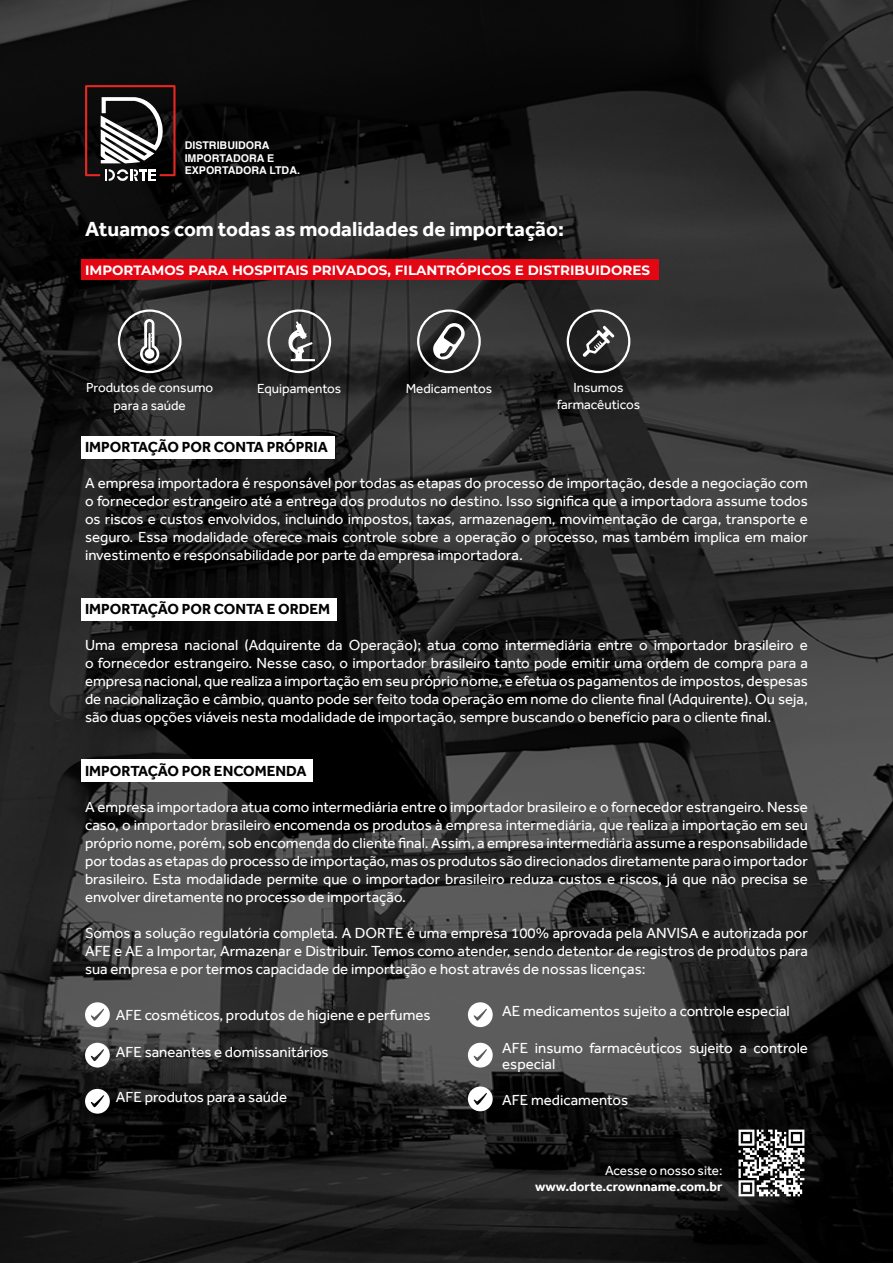
<style>
.page{position:relative;width:893px;height:1263px;background:#fff}
.page>*{position:absolute;margin:0;border:0;box-sizing:border-box;transform-origin:0 0}
.t1{font:700 21px "Effra";color:#fff}
.t2{font:15px/18px "Effra";color:#fff;text-align:justify}
.t3{font:700 15px "Effra";color:#000}
.t4{font:13.5px/18px "Effra";color:#fff;text-align:center}
.t5{font:700 13.5px "Montserrat";color:#fff}
.t6{font:700 13.5px "Effra";color:#fff}
.t7{font:700 10.65px/12.8px "Helvetica";color:#fff}
</style>
<div class="page">
<img style="left:0;top:0;width:893px;height:1263px">
<div style="left:81px;top:436px;width:254px;height:23px;background:#fff"></div>
<div style="left:81px;top:598px;width:256px;height:23px;background:#fff"></div>
<div style="left:81px;top:759px;width:232px;height:23px;background:#fff"></div>
<img style="left:735px;top:1126px;width:74px;height:74px">
<svg style="left:85px;top:85px;width:91px;height:96px"></svg>
<div style="left:81px;top:260px;width:578px;height:20px;background:#e30613"></div>
<svg style="left:85px;top:1002px;width:25px;height:25px"></svg>
<svg style="left:468px;top:1002px;width:25px;height:25px"></svg>
<svg style="left:468px;top:1043px;width:25px;height:24px"></svg>
<svg style="left:468px;top:1086px;width:25px;height:25px"></svg>
<svg style="left:85px;top:1043px;width:25px;height:24px"></svg>
<svg style="left:85px;top:1089px;width:25px;height:25px"></svg>
<div style="left:118px;top:309px;width:64px;height:64px;border:2px solid #fff;border-radius:50%"></div>
<div style="left:267px;top:309px;width:64px;height:64px;border:2px solid #fff;border-radius:50%"></div>
<div style="left:417px;top:309px;width:64px;height:64px;border:2px solid #fff;border-radius:50%"></div>
<div style="left:567px;top:309px;width:63px;height:64px;border:2px solid #fff;border-radius:50%"></div>
<svg style="left:140px;top:319px;width:19px;height:45px"></svg>
<svg style="left:433px;top:323px;width:32px;height:36px"></svg>
<svg style="left:583px;top:326px;width:31px;height:31px"></svg>
<svg style="left:287px;top:321px;width:28px;height:40px"></svg>
<p class="t7" style="left:185px;top:139px;width:117px">DISTRIBUIDORA<br>IMPORTADORA E<br>EXPORTADORA LTDA.</p>
<h1 class="t1" style="left:85px;top:216px;width:480px">Atuamos com todas as modalidades de importação:</h1>
<p class="t5" style="left:85px;top:260px;width:566px">IMPORTAMOS PARA HOSPITAIS PRIVADOS, FILANTRÓPICOS E DISTRIBUIDORES</p>
<p class="t4" style="left:86px;top:379px;width:129px">Produtos de consumo para a saúde</p>
<p class="t4" style="left:257px;top:380px;width:86px">Equipamentos</p>
<p class="t4" style="left:406px;top:380px;width:88px">Medicamentos</p>
<p class="t4" style="left:557px;top:380px;width:85px;line-height:16.2px">Insumos farmacêuticos</p>
<p class="t3" style="left:85px;top:438px;width:244px">IMPORTAÇÃO POR CONTA PRÓPRIA</p>
<p class="t2" style="left:85px;top:474px;width:724px">A empresa importadora é responsável por todas as etapas do processo de importação, desde a negociação com o fornecedor estrangeiro até a entrega dos produtos no destino. Isso significa que a importadora assume todos os riscos e custos envolvidos, incluindo impostos, taxas, armazenagem, movimentação de carga, transporte e seguro. Essa modalidade oferece mais controle sobre a operação o processo, mas também implica em maior investimento e responsabilidade por parte da empresa importadora.</p>
<p class="t3" style="left:85px;top:600px;width:247px">IMPORTAÇÃO POR CONTA E ORDEM</p>
<p class="t2" style="left:85px;top:636px;width:724px">Uma empresa nacional (Adquirente da Operação); atua como intermediária entre o importador brasileiro e o fornecedor estrangeiro. Nesse caso, o importador brasileiro tanto pode emitir uma ordem de compra para a empresa nacional, que realiza a importação em seu próprio nome, e efetua os pagamentos de impostos, despesas de nacionalização e câmbio, quanto pode ser feito toda operação em nome do cliente final (Adquirente). Ou seja, são duas opções viáveis nesta modalidade de importação, sempre buscando o benefício para o cliente final.</p>
<p class="t3" style="left:85px;top:762px;width:223px">IMPORTAÇÃO POR ENCOMENDA</p>
<p class="t2" style="left:85px;top:798px;width:724px">A empresa importadora atua como intermediária entre o importador brasileiro e o fornecedor estrangeiro. Nesse caso, o importador brasileiro encomenda os produtos à empresa intermediária, que realiza a importação em seu próprio nome, porém, sob encomenda do cliente final. Assim, a empresa intermediária assume a responsabilidade por todas as etapas do processo de importação, mas os produtos são direcionados diretamente para o importador brasileiro. Esta modalidade permite que o importador brasileiro reduza custos e riscos, já que não precisa se envolver diretamente no processo de importação.</p>
<p class="t2" style="left:85px;top:924px;width:724px">Somos a solução regulatória completa. A DORTE é uma empresa 100% aprovada pela ANVISA e autorizada por AFE e AE a Importar, Armazenar e Distribuir. Temos como atender, sendo detentor de registros de produtos para sua empresa e por termos capacidade de importação e host através de nossas licenças:</p>
<p class="t2" style="left:116px;top:1006px;width:316px">AFE cosméticos, produtos de higiene e perfumes</p>
<p class="t2" style="left:116px;top:1043px;width:214px">AFE saneantes e domissanitários</p>
<p class="t2" style="left:116px;top:1088px;width:173px">AFE produtos para a saúde</p>
<p class="t2" style="left:502px;top:1002px;width:289px">AE medicamentos sujeito a controle especial</p>
<p class="t2" style="left:502px;top:1039px;width:307px;line-height:16.5px">AFE insumo farmacêuticos sujeito a controle especial</p>
<p class="t2" style="left:502px;top:1090px;width:127px">AFE medicamentos</p>
<p class="t4" style="left:605px;top:1161px;width:119px">Acesse o nosso site:</p>
<p class="t6" style="left:535px;top:1178px;width:189px">www.dorte.crownname.com.br</p>
</div>
